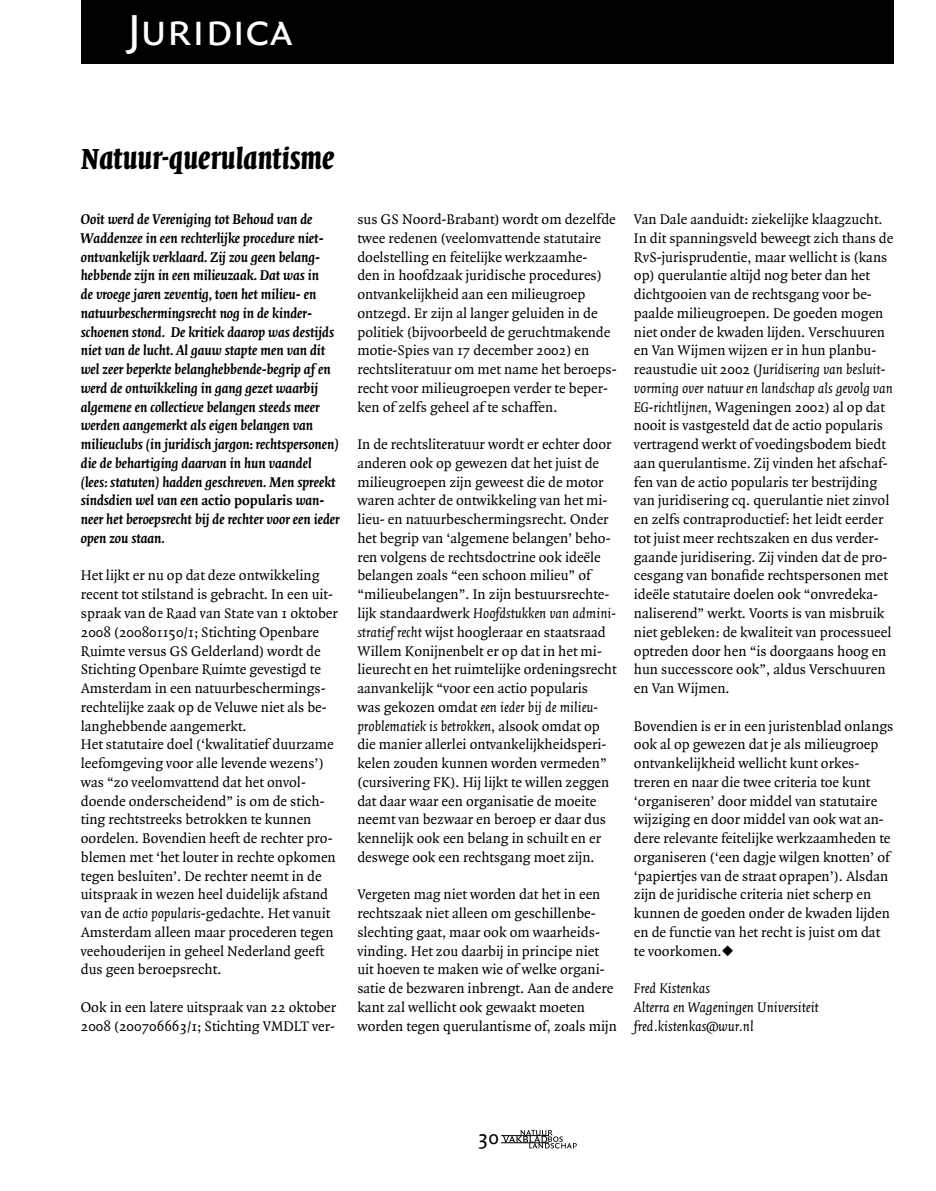
<style>
.page{position:relative;width:936px;height:1191px;background:#fff}
.page>*{position:absolute;margin:0;border:0;box-sizing:border-box;transform-origin:0 0}
.t1{font:46.5px "Quadraat Sans Caps";color:#fff}
.t2{font:italic 700 30px "Quadraat Dis";color:#000}
.t3{font:21px "Quadraat Sans";color:#000}
.t4{font:15px/18.8px "Quadraat";color:#000}
.t5{font:italic 700 15px/18.8px "Quadraat";color:#000}
.t6{font:italic 15px/18.8px "Quadraat";color:#000}
.s1{font-style:normal}
.s2{font-style:italic}
</style>
<div class="page">
<svg style="left:503px;top:1130px;width:73px;height:18px"></svg>
<hr style="left:501px;top:1135px;width:48px;height:1px;background:#000">
<hr style="left:501px;top:1142px;width:48px;height:1px;background:#000">
<div style="left:81px;top:0;width:812px;height:64px;background:#000"></div>
<h1 class="t1" style="left:128px;top:3px;width:166px">Juridica</h1>
<h2 class="t2" style="left:81px;top:143px;width:255px">Natuur-querulantisme</h2>
<p class="t5" style="left:81px;top:210px;width:260px">Ooit werd de Vereniging tot Behoud van de Waddenzee in een rechterlijke procedure niet&shy;ontvankelijk verklaard. Zij zou geen belang&shy;hebbende zijn in een milieuzaak. Dat was in<br>de vroege jaren zeventig, toen het milieu- en natuurbeschermingsrecht nog in de kinder&shy;schoenen stond. De kritiek daarop was destijds niet van de lucht. Al gauw stapte men van dit wel zeer beperkte belanghebbende-begrip af en werd de ontwikkeling in gang gezet waarbij algemene en collectieve belangen steeds meer werden aangemerkt als eigen belangen van milieuclubs (in juridisch jargon: rechtspersonen) die de behartiging daarvan in hun vaandel (lees: statuten) hadden geschreven. Men spreekt sindsdien wel van een <span class="s1">actio popularis</span> wan&shy;neer het beroepsrecht bij de rechter voor een ieder open zou staan.</p>
<p class="t4" style="left:81px;top:567px;width:258px">Het lijkt er nu op dat deze ontwikkeling recent tot stilstand is gebracht. In een uit&shy;spraak van de Raad van State van 1 oktober 2008 (200801150/1; Stichting Openbare Ruimte versus GS Gelderland) wordt de Stichting Openbare Ruimte gevestigd te Amsterdam in een natuurbeschermings&shy;rechtelijke zaak op de Veluwe niet als be&shy;langhebbende aangemerkt.<br>Het statutaire doel (‘kwalitatief duurzame leefomgeving voor alle levende wezens’) was “zo veelomvattend dat het onvol&shy;doende onderscheidend” is om de stich&shy;ting rechtstreeks betrokken te kunnen oordelen. Bovendien heeft de rechter pro&shy;blemen met ‘het louter in rechte opkomen tegen besluiten’. De rechter neemt in de uitspraak in wezen heel duidelijk afstand van de <span class="s2">actio popularis</span>-gedachte. Het vanuit Amsterdam alleen maar procederen tegen veehouderijen in geheel Nederland geeft dus geen beroepsrecht.</p>
<p class="t4" style="left:81px;top:998px;width:257px">Ook in een latere uitspraak van 22 oktober<br>2008 (200706663/1; Stichting VMDLT ver-</p>
<p class="t4" style="left:357px;top:210px;width:261px">sus GS Noord-Brabant) wordt om dezelfde twee redenen (veelomvattende statutaire doelstelling en feitelijke werkzaamhe-<br>den in hoofdzaak juridische procedures) ontvankelijkheid aan een milieugroep ontzegd. Er zijn al langer geluiden in de politiek (bijvoorbeeld de geruchtmakende motie-Spies van 17 december 2002) en rechtsliteratuur om met name het beroeps&shy;recht voor milieugroepen verder te beper&shy;ken of zelfs geheel af te schaffen.</p>
<p class="t4" style="left:357px;top:435px;width:261px">In de rechtsliteratuur wordt er echter door anderen ook op gewezen dat het juist de milieugroepen zijn geweest die de motor waren achter de ontwikkeling van het mi&shy;lieu- en natuurbeschermingsrecht. Onder het begrip van ‘algemene belangen’ beho&shy;ren volgens de rechtsdoctrine ook ideële belangen zoals “een schoon milieu” of “milieubelangen”. In zijn bestuursrechte&shy;lijk standaardwerk <span class="s2">Hoofdstukken van admini&shy;stratief recht</span> wijst hoogleraar en staatsraad Willem Konijnenbelt er op dat in het mi&shy;lieurecht en het ruimtelijke ordeningsrecht aanvankelijk “voor een actio popularis<br>was gekozen omdat <span class="s2">een ieder bij de milieu&shy;problematiek is betrokken</span>, alsook omdat op die manier allerlei ontvankelijkheidsperi&shy;kelen zouden kunnen worden vermeden” (cursivering FK). Hij lijkt te willen zeggen dat daar waar een organisatie de moeite neemt van bezwaar en beroep er daar dus kennelijk ook een belang in schuilt en er deswege ook een rechtsgang moet zijn.</p>
<p class="t4" style="left:357px;top:885px;width:261px">Vergeten mag niet worden dat het in een rechtszaak niet alleen om geschillenbe&shy;slechting gaat, maar ook om waarheids&shy;vinding. Het zou daarbij in principe niet uit hoeven te maken wie of welke organi&shy;satie de bezwaren inbrengt. Aan de andere kant zal wellicht ook gewaakt moeten worden tegen querulantisme of, zoals mijn</p>
<p class="t4" style="left:634px;top:210px;width:261px">Van Dale aanduidt: ziekelijke klaagzucht.<br>In dit spanningsveld beweegt zich thans de RvS-jurisprudentie, maar wellicht is (kans op) querulantie altijd nog beter dan het dichtgooien van de rechtsgang voor be&shy;paalde milieugroepen. De goeden mogen niet onder de kwaden lijden. Verschuuren en Van Wijmen wijzen er in hun planbu&shy;reaustudie uit 2002 (<span class="s2">Juridisering van besluit&shy;vorming over natuur en landschap als gevolg van EG-richtlijnen</span>, Wageningen 2002) al op dat nooit is vastgesteld dat de actio popularis vertragend werkt of voedingsbodem biedt aan querulantisme. Zij vinden het afschaf&shy;fen van de actio popularis ter bestrijding van juridisering cq. querulantie niet zinvol en zelfs contraproductief: het leidt eerder tot juist meer rechtszaken en dus verder&shy;gaande juridisering. Zij vinden dat de pro&shy;cesgang van bonafide rechtspersonen met ideële statutaire doelen ook “onvredeka&shy;naliserend” werkt. Voorts is van misbruik niet gebleken: de kwaliteit van processueel optreden door hen “is doorgaans hoog en hun successcore ook”, aldus Verschuuren en Van Wijmen.</p>
<p class="t4" style="left:634px;top:717px;width:261px">Bovendien is er in een juristenblad onlangs ook al op gewezen dat je als milieugroep ontvankelijkheid wellicht kunt orkes&shy;treren en naar die twee criteria toe kunt ‘organiseren’ door middel van statutaire wijziging en door middel van ook wat an&shy;dere relevante feitelijke werkzaamheden te organiseren (‘een dagje wilgen knotten’ of ‘papiertjes van de straat oprapen’). Alsdan zijn de juridische criteria niet scherp en kunnen de goeden onder de kwaden lijden en de functie van het recht is juist om dat te voorkomen.◆</p>
<p class="t6" style="left:634px;top:979px;width:186px">Fred Kistenkas<br>Alterra en Wageningen Universiteit fred.kistenkas@wur.nl</p>
<h3 class="t3" style="left:478px;top:1125px;width:22px">30</h3>
</div>
